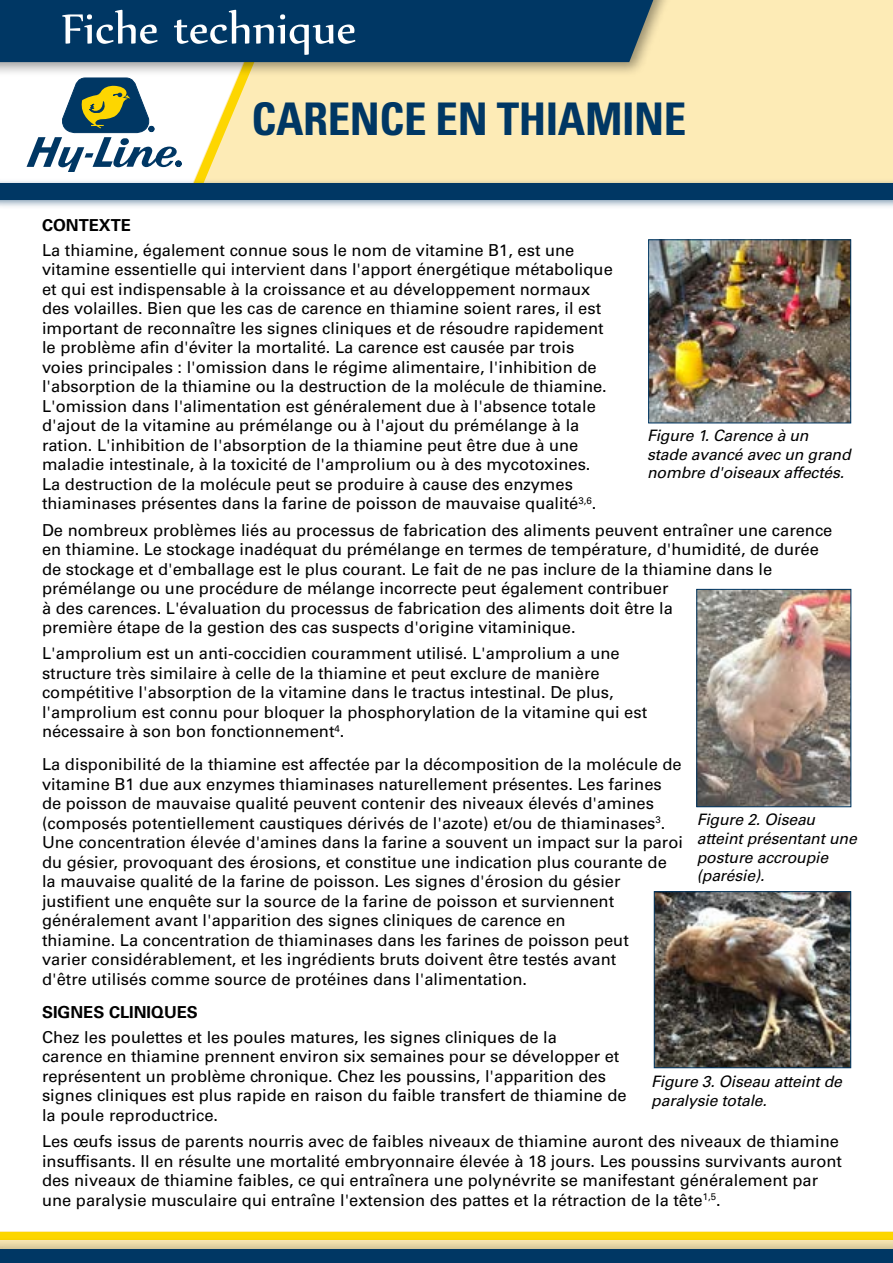
<style>
.page{position:relative;width:893px;height:1263px;background:#fff}
.page>*{position:absolute;margin:0;border:0;box-sizing:border-box;transform-origin:0 0}
.t1{font:51px "Nyala";color:#fff}
.t2{font:700 condensed 45px "Univers LT Std";letter-spacing:-.01em;color:#003764}
.t3{font:16.5px/19.5px "Univers LT Std";color:#000}
.t4{font:700 16.5px "Univers LT Std";color:#000}
.t5{font:italic 15.75px/18.8px "Univers LT Std";letter-spacing:-.01em;color:#000}
</style>
<div class="page">
<div style="left:0;top:1232px;width:893px;height:7px;background:#fdd600"></div>
<div style="left:0;top:1235px;width:893px;height:28px;background:#000;opacity:.4"></div>
<div style="left:0;top:1250px;width:893px;height:13px;background:#003764"></div>
<div style="left:183px;top:0;width:710px;height:195px;background:#fdebb6"></div>
<div style="left:0;top:178px;width:893px;height:30px;background:#003764;opacity:.5"></div>
<div style="left:0;top:183px;width:893px;height:17px;background:#003764"></div>
<div style="left:0;top:0;width:673px;height:77px;background:#000;opacity:.4"></div>
<svg style="left:0;top:0;width:653px;height:183px"></svg>
<img style="left:650px;top:241px;width:199px;height:180px">
<div style="left:648px;top:239px;width:203px;height:184px;border:1px solid #003764"></div>
<img style="left:698px;top:591px;width:151px;height:214px">
<div style="left:696px;top:589px;width:155px;height:218px;border:1px solid #003764"></div>
<img style="left:656px;top:893px;width:193px;height:173px">
<div style="left:654px;top:891px;width:197px;height:177px;border:1px solid #003764"></div>
<h1 class="t1" style="left:62px;top:-2px;width:296px">Fiche technique</h1>
<h2 class="t2" style="left:252px;top:91px;width:436px">CARENCE EN THIAMINE</h2>
<p class="t4" style="left:42px;top:215px;width:90px">CONTEXTE</p>
<p class="t3" style="left:42px;top:240px;width:572px">La thiamine, également connue sous le nom de vitamine B1, est une vitamine essentielle qui intervient dans l'apport énergétique métabolique et qui est indispensable à la croissance et au développement normaux des volailles. Bien que les cas de carence en thiamine soient rares, il est important de reconnaître les signes cliniques et de résoudre rapidement le problème afin d'éviter la mortalité. La carence est causée par trois voies principales : l'omission dans le régime alimentaire, l'inhibition de l'absorption de la thiamine ou la destruction de la molécule de thiamine.<br>L'omission dans l'alimentation est généralement due à l'absence totale d'ajout de la vitamine au prémélange ou à l'ajout du prémélange à la ration. L'inhibition de l'absorption de la thiamine peut être due à une maladie intestinale, à la toxicité de l'amprolium ou à des mycotoxines.<br>La destruction de la molécule peut se produire à cause des enzymes thiaminases présentes dans la farine de poisson de mauvaise qualité<sup>3,6</sup>.</p>
<p class="t3" style="left:42px;top:520px;width:792px">De nombreux problèmes liés au processus de fabrication des aliments peuvent entraîner une carence en thiamine. Le stockage inadéquat du prémélange en termes de température, d'humidité, de durée de stockage et d'emballage est le plus courant. Le fait de ne pas inclure de la thiamine dans le prémélange ou une procédure de mélange incorrecte peut également contribuer<br>à des carences. L'évaluation du processus de fabrication des aliments doit être la<br>première étape de la gestion des cas suspects d'origine vitaminique.</p>
<p class="t3" style="left:42px;top:644px;width:607px">L'amprolium est un anti-coccidien couramment utilisé. L'amprolium a une structure très similaire à celle de la thiamine et peut exclure de manière compétitive l'absorption de la vitamine dans le tractus intestinal. De plus, l'amprolium est connu pour bloquer la phosphorylation de la vitamine qui est nécessaire à son bon fonctionnement<sup>4</sup>.</p>
<p class="t3" style="left:42px;top:755px;width:642px">La disponibilité de la thiamine est affectée par la décomposition de la molécule de vitamine B1 due aux enzymes thiaminases naturellement présentes. Les farines de poisson de mauvaise qualité peuvent contenir des niveaux élevés d'amines (composés potentiellement caustiques dérivés de l'azote) et/ou de thiaminases<sup>3</sup>.<br>Une concentration élevée d'amines dans la farine a souvent un impact sur la paroi du gésier, provoquant des érosions, et constitue une indication plus courante de la mauvaise qualité de la farine de poisson. Les signes d'érosion du gésier justifient une enquête sur la source de la farine de poisson et surviennent généralement avant l'apparition des signes cliniques de carence en<br>thiamine. La concentration de thiaminases dans les farines de poisson peut<br>varier considérablement, et les ingrédients bruts doivent être testés avant<br>d'être utilisés comme source de protéines dans l'alimentation.</p>
<p class="t4" style="left:42px;top:1002px;width:157px">SIGNES CLINIQUES</p>
<p class="t3" style="left:42px;top:1027px;width:586px">Chez les poulettes et les poules matures, les signes cliniques de la<br>carence en thiamine prennent environ six semaines pour se développer et représentent un problème chronique. Chez les poussins, l'apparition des signes cliniques est plus rapide en raison du faible transfert de thiamine de la poule reproductrice.</p>
<p class="t3" style="left:42px;top:1131px;width:801px">Les œufs issus de parents nourris avec de faibles niveaux de thiamine auront des niveaux de thiamine insuffisants. Il en résulte une mortalité embryonnaire élevée à 18 jours. Les poussins survivants auront des niveaux de thiamine faibles, ce qui entraînera une polynévrite se manifestant généralement par une paralysie musculaire qui entraîne l'extension des pattes et la rétraction de la tête<sup>1,5</sup>.</p>
<p class="t5" style="left:647px;top:426px;width:205px">Figure 1. Carence à un stade avancé avec un grand nombre d'oiseaux affectés.</p>
<p class="t5" style="left:697px;top:810px;width:161px">Figure 2. Oiseau atteint présentant une posture accroupie (parésie).</p>
<p class="t5" style="left:651px;top:1073px;width:192px">Figure 3. Oiseau atteint de paralysie totale.</p>
</div>
